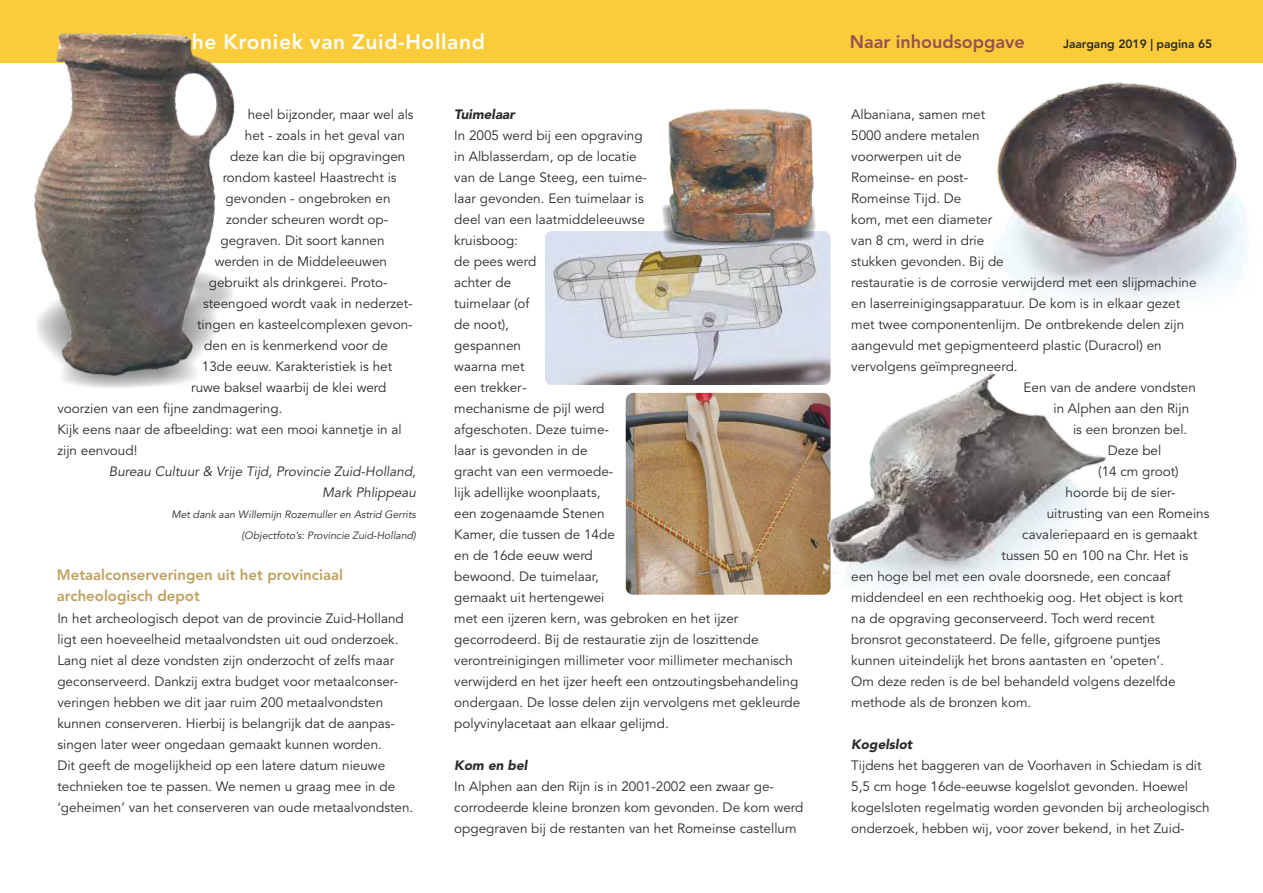
<style>
.page{position:relative;width:1263px;height:893px;background:#fff}
.page>*{position:absolute;margin:0;border:0;box-sizing:border-box;transform-origin:0 0}
.t1{font:800 21px "Avenir";letter-spacing:.03em;color:#fefefe}
.t2{font:800 18px "Avenir LT";color:#984f50}
.t3{font:800 15px/21px "Avenir LT Std";color:#bfa15d}
.t4{font:13.5px/21px "Avenir LT";color:#2b2a29}
.t5{font:italic 13.5px/21px "Avenir LT";color:#2b2a29;text-align:right}
.t6{font:italic 900 13.5px "Avenir LT Std";color:#2b2a29}
.t7{font:800 12px "Avenir";color:#2b2a29}
.t8{font:italic 10.5px/21px "Avenir LT";color:#2b2a29;text-align:right}
</style>
<div class="page">
<div style="left:0;top:0;width:1263px;height:62px;background:#facc3b"></div>
<div style="left:28px;top:260px;width:211px;height:131px;background:#939494;opacity:.98"></div>
<img style="left:28px;top:32px;width:211px;height:349px">
<img style="left:545px;top:231px;width:285px;height:154px;border-radius:7px">
<div style="left:655px;top:198px;width:170px;height:49px;background:#5b5b5b;opacity:.98"></div>
<img style="left:662px;top:108px;width:160px;height:136px">
<img style="left:626px;top:393px;width:204px;height:202px;border-radius:7px">
<img style="left:974px;top:62px;width:289px;height:236px">
<img style="left:810px;top:362px;width:297px;height:233px">
<h1 class="t1" style="left:58px;top:33px;width:429px">Archeologische Kroniek van Zuid-Holland</h1>
<h2 class="t2" style="left:850px;top:35px;width:176px">Naar inhoudsopgave</h2>
<p class="t7" style="left:1063px;top:39px;width:151px">Jaargang 2019 | pagina 65</p>
<p class="t4" style="left:248px;top:105px;width:167px">heel bijzonder, maar wel als</p>
<p class="t4" style="left:245px;top:126px;width:162px">het - zoals in het geval van</p>
<p class="t4" style="left:230px;top:147px;width:177px">deze kan die bij opgravingen</p>
<p class="t4" style="left:223px;top:168px;width:175px">rondom kasteel Haastrecht is</p>
<p class="t4" style="left:225px;top:189px;width:167px">gevonden - ongebroken en</p>
<p class="t4" style="left:226px;top:210px;width:164px">zonder scheuren wordt op-</p>
<p class="t4" style="left:221px;top:231px;width:166px">gegraven. Dit soort kannen</p>
<p class="t4" style="left:215px;top:252px;width:174px">werden in de Middeleeuwen</p>
<p class="t4" style="left:209px;top:273px;width:180px">gebruikt als drinkgerei. Proto-</p>
<p class="t4" style="left:203px;top:294px;width:211px">steengoed wordt vaak in nederzet-</p>
<p class="t4" style="left:197px;top:315px;width:217px">tingen en kasteelcomplexen gevon-</p>
<p class="t4" style="left:204px;top:336px;width:185px">den en is kenmerkend voor de</p>
<p class="t4" style="left:202px;top:357px;width:192px">13de eeuw. Karakteristiek is het</p>
<p class="t4" style="left:191px;top:378px;width:197px">ruwe baksel waarbij de klei werd</p>
<p class="t4" style="left:57px;top:399px;width:227px">voorzien van een fijne zandmagering.</p>
<p class="t4" style="left:57px;top:420px;width:346px">Kijk eens naar de afbeelding: wat een mooi kannetje in al</p>
<p class="t4" style="left:57px;top:441px;width:82px">zijn eenvoud!</p>
<p class="t5" style="left:109px;top:462px;width:309px">Bureau Cultuur &amp; Vrije Tijd, Provincie Zuid-Holland,<br>Mark Phlippeau</p>
<p class="t8" style="left:171px;top:505px;width:246px">Met dank aan Willemijn Rozemuller en Astrid Gerrits (Objectfoto’s: Provincie Zuid-Holland)</p>
<p class="t3" style="left:57px;top:566px;width:288px">Metaalconserveringen uit het provinciaal archeologisch depot</p>
<p class="t4" style="left:57px;top:609px;width:357px">In het archeologisch depot van de provincie Zuid-Holland ligt een hoeveelheid metaalvondsten uit oud onderzoek.<br>Lang niet al deze vondsten zijn onderzocht of zelfs maar geconserveerd. Dankzij extra budget voor metaalconser&shy;veringen hebben we dit jaar ruim 200 metaalvondsten kunnen conserveren. Hierbij is belangrijk dat de aanpas&shy;singen later weer ongedaan gemaakt kunnen worden.<br>Dit geeft de mogelijkheid op een latere datum nieuwe technieken toe te passen. We nemen u graag mee in de ‘geheimen’ van het conserveren van oude metaalvondsten.</p>
<p class="t6" style="left:454px;top:109px;width:62px">Tuimelaar</p>
<p class="t4" style="left:454px;top:127px;width:348px">In 2005 werd bij een opgraving<br>in Alblasserdam, op de locatie<br>van de Lange Steeg, een tuime-<br>laar gevonden. Een tuimelaar is<br>deel van een laatmiddeleeuwse<br>kruisboog:<br>de pees werd<br>achter de<br>tuimelaar (of<br>de noot),<br>gespannen<br>waarna met<br>een trekker-<br>mechanisme de pijl werd<br>afgeschoten. Deze tuime-<br>laar is gevonden in de<br>gracht van een vermoede-<br>lijk adellijke woonplaats,<br>een zogenaamde Stenen<br>Kamer, die tussen de 14de<br>en de 16de eeuw werd<br>bewoond. De tuimelaar,<br>gemaakt uit hertengewei<br>met een ijzeren kern, was gebroken en het ijzer gecorrodeerd. Bij de restauratie zijn de loszittende verontreinigingen millimeter voor millimeter mechanisch verwijderd en het ijzer heeft een ontzoutingsbehandeling ondergaan. De losse delen zijn vervolgens met gekleurde polyvinylacetaat aan elkaar gelijmd.</p>
<p class="t6" style="left:454px;top:760px;width:74px">Kom en bel</p>
<p class="t4" style="left:454px;top:778px;width:351px">In Alphen aan den Rijn is in 2001-2002 een zwaar ge&shy;corrodeerde kleine bronzen kom gevonden. De kom werd opgegraven bij de restanten van het Romeinse castellum</p>
<p class="t4" style="left:851px;top:105px;width:136px">Albaniana, samen met</p>
<p class="t4" style="left:851px;top:126px;width:130px">5000 andere metalen</p>
<p class="t4" style="left:851px;top:147px;width:112px">voorwerpen uit de</p>
<p class="t4" style="left:851px;top:168px;width:119px">Romeinse- en post-</p>
<p class="t4" style="left:851px;top:189px;width:112px">Romeinse Tijd. De</p>
<p class="t4" style="left:851px;top:210px;width:143px">kom, met een diameter</p>
<p class="t4" style="left:851px;top:231px;width:135px">van 8 cm, werd in drie</p>
<p class="t4" style="left:851px;top:252px;width:154px">stukken gevonden. Bij de</p>
<p class="t4" style="left:851px;top:273px;width:347px">restauratie is de corrosie verwijderd met een slijpmachine</p>
<p class="t4" style="left:851px;top:294px;width:330px">en laserreinigingsapparatuur. De kom is in elkaar gezet</p>
<p class="t4" style="left:851px;top:315px;width:335px">met twee componentenlijm. De ontbrekende delen zijn</p>
<p class="t4" style="left:851px;top:336px;width:312px">aangevuld met gepigmenteerd plastic (Duracrol) en</p>
<p class="t4" style="left:851px;top:357px;width:168px">vervolgens geïmpregneerd.</p>
<p class="t4" style="left:1023px;top:378px;width:174px">Een van de andere vondsten</p>
<p class="t4" style="left:1053px;top:399px;width:137px">in Alphen aan den Rijn</p>
<p class="t4" style="left:1073px;top:420px;width:116px">is een bronzen bel.</p>
<p class="t4" style="left:1108px;top:441px;width:55px">Deze bel</p>
<p class="t4" style="left:1098px;top:462px;width:82px">(14 cm groot)</p>
<p class="t4" style="left:1065px;top:483px;width:111px">hoorde bij de sier-</p>
<p class="t4" style="left:1047px;top:504px;width:164px">uitrusting van een Romeins</p>
<p class="t4" style="left:1022px;top:525px;width:177px">cavaleriepaard en is gemaakt</p>
<p class="t4" style="left:1001px;top:546px;width:188px">tussen 50 en 100 na Chr. Het is</p>
<p class="t4" style="left:851px;top:567px;width:321px">een hoge bel met een ovale doorsnede, een concaaf</p>
<p class="t4" style="left:851px;top:588px;width:333px">middendeel en een rechthoekig oog. Het object is kort</p>
<p class="t4" style="left:851px;top:609px;width:305px">na de opgraving geconserveerd. Toch werd recent</p>
<p class="t4" style="left:851px;top:630px;width:311px">bronsrot geconstateerd. De felle, gifgroene puntjes</p>
<p class="t4" style="left:851px;top:651px;width:314px">kunnen uiteindelijk het brons aantasten en ‘opeten’.</p>
<p class="t4" style="left:851px;top:672px;width:326px">Om deze reden is de bel behandeld volgens dezelfde</p>
<p class="t4" style="left:851px;top:693px;width:182px">methode als de bronzen kom.</p>
<p class="t6" style="left:851px;top:738px;width:63px">Kogelslot</p>
<p class="t4" style="left:851px;top:756px;width:360px">Tijdens het baggeren van de Voorhaven in Schiedam is dit 5,5 cm hoge 16de-eeuwse kogelslot gevonden. Hoewel kogelsloten regelmatig worden gevonden bij archeologisch onderzoek, hebben wij, voor zover bekend, in het Zuid-</p>
</div>
